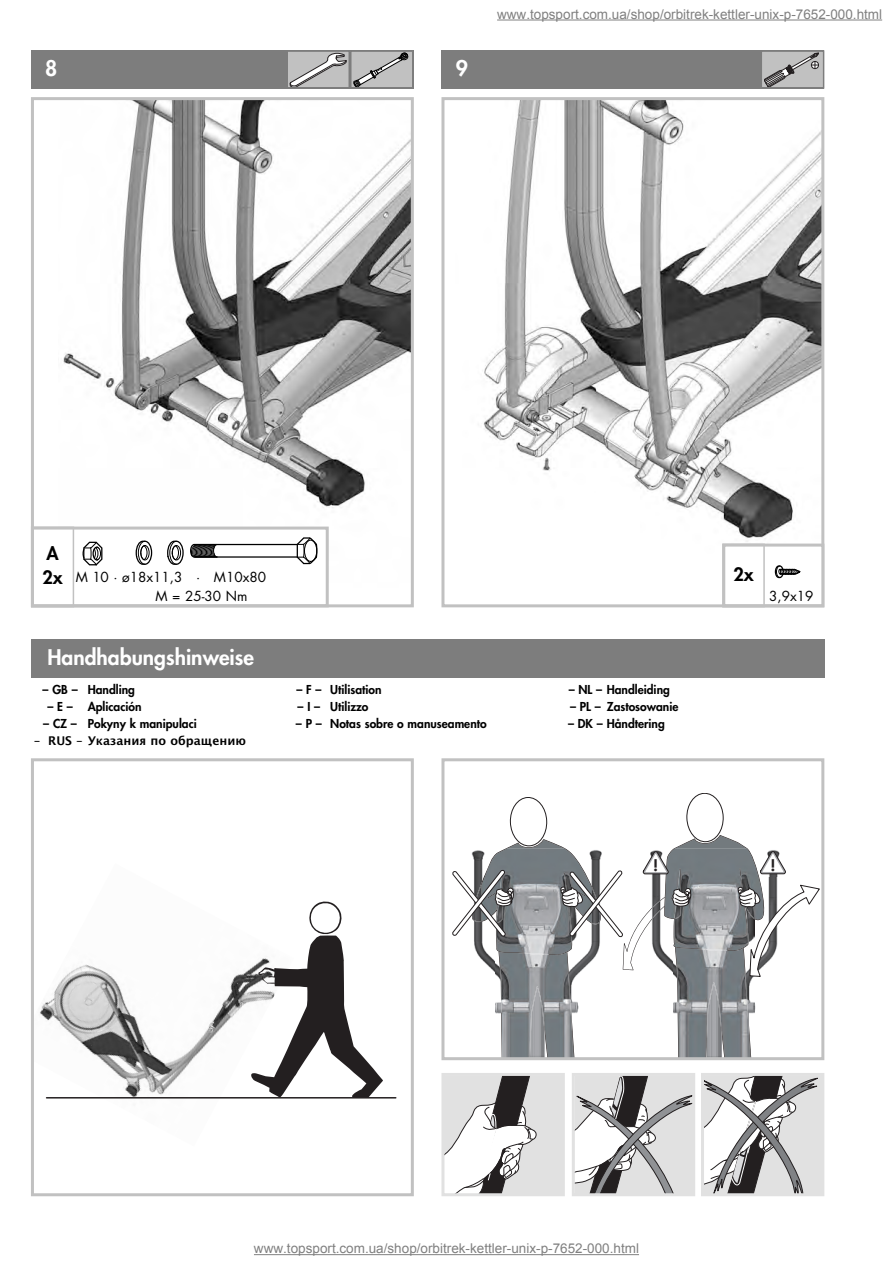
<style>
.page{position:relative;width:893px;height:1263px;background:#fff}
.page>*{position:absolute;margin:0;border:0;box-sizing:border-box;transform-origin:0 0}
.t1{font:800 21px "Futura CE";color:#fff}
.t2{font:800 18px/24px "Futura CE";color:#000}
.t3{font:800 15.75px "Futura";color:#231f20}
.t4{font:13.5px "Arial";color:#808080}
.t5{font:13.5px/19.6px "Futura CE";color:#000}
.t6{font:800 12px "Futura CE";color:#000}
.t7{font:700 12px "Lucida Grande";color:#000}
</style>
<div class="page">
<div style="left:441px;top:50px;width:383px;height:39px;background:#7d7d7d"></div>
<img style="left:40px;top:964px;width:208px;height:135px">
<hr style="left:47px;top:1097px;width:349px;height:2px;background:#231f20">
<svg style="left:248px;top:901px;width:135px;height:196px"></svg>
<div style="left:31px;top:758px;width:383px;height:438px;border:3px solid #c1c1c1"></div>
<img style="left:478px;top:955px;width:17px;height:18px">
<svg style="left:507px;top:797px;width:57px;height:51px"></svg>
<img style="left:575px;top:871px;width:98px;height:142px">
<img style="left:495px;top:963px;width:3px;height:51px">
<img style="left:498px;top:955px;width:77px;height:101px">
<img style="left:471px;top:848px;width:132px;height:107px">
<img style="left:765px;top:850px;width:21px;height:27px">
<img style="left:754px;top:877px;width:48px;height:136px">
<img style="left:673px;top:963px;width:2px;height:51px">
<img style="left:752px;top:977px;width:2px;height:37px">
<img style="left:629px;top:897px;width:35px;height:73px">
<img style="left:675px;top:951px;width:77px;height:105px">
<img style="left:664px;top:848px;width:101px;height:103px">
<img style="left:674px;top:874px;width:6px;height:45px">
<img style="left:739px;top:874px;width:8px;height:11px">
<img style="left:620px;top:871px;width:9px;height:142px">
<img style="left:622px;top:941px;width:7px;height:29px">
<svg style="left:760px;top:852px;width:25px;height:22px"></svg>
<svg style="left:643px;top:793px;width:104px;height:81px"></svg>
<svg style="left:737px;top:885px;width:82px;height:92px"></svg>
<svg style="left:670px;top:886px;width:21px;height:21px"></svg>
<svg style="left:452px;top:869px;width:62px;height:68px"></svg>
<svg style="left:560px;top:870px;width:63px;height:68px"></svg>
<div style="left:441px;top:758px;width:383px;height:302px;border:3px solid #c1c1c1"></div>
<div style="left:444px;top:1076px;width:118px;height:117px;background:#e1e1e1"></div>
<svg style="left:445px;top:1077px;width:92px;height:115px"></svg>
<div style="left:441px;top:1073px;width:124px;height:123px;border:3px solid #e1e1e1"></div>
<svg style="left:576px;top:1077px;width:115px;height:115px"></svg>
<div style="left:572px;top:1073px;width:123px;height:123px;border:3px solid #e1e1e1"></div>
<svg style="left:705px;top:1077px;width:113px;height:115px"></svg>
<div style="left:701px;top:1073px;width:123px;height:123px;border:3px solid #e1e1e1"></div>
<img style="left:484px;top:101px;width:336px;height:443px">
<div style="left:441px;top:97px;width:383px;height:510px;border:3px solid #c1c1c1"></div>
<svg style="left:774px;top:565px;width:27px;height:14px"></svg>
<div style="left:722px;top:544px;width:102px;height:63px;border:3px solid #c1c1c1"></div>
<div style="left:722px;top:544px;width:42px;height:63px;border:2px solid #c1c1c1"></div>
<div style="left:31px;top:50px;width:383px;height:39px;background:#7d7d7d"></div>
<img style="left:58px;top:101px;width:352px;height:426px">
<div style="left:31px;top:97px;width:383px;height:510px;border:3px solid #c1c1c1"></div>
<div style="left:762px;top:52px;width:60px;height:35px;background:#c1c1c1"></div>
<svg style="left:764px;top:53px;width:54px;height:33px"></svg>
<div style="left:351px;top:52px;width:61px;height:35px;background:#c1c1c1"></div>
<svg style="left:353px;top:53px;width:55px;height:33px"></svg>
<div style="left:288px;top:52px;width:60px;height:35px;background:#c1c1c1"></div>
<svg style="left:290px;top:53px;width:56px;height:33px"></svg>
<svg style="left:83px;top:541px;width:20px;height:25px"></svg>
<div style="left:31px;top:527px;width:298px;height:80px;border:3px solid #c1c1c1"></div>
<svg style="left:135px;top:540px;width:18px;height:25px"></svg>
<svg style="left:167px;top:537px;width:150px;height:28px"></svg>
<div style="left:31px;top:527px;width:43px;height:80px;border:2px solid #c1c1c1"></div>
<div style="left:31px;top:639px;width:793px;height:39px;background:#7d7d7d"></div>
<hr style="left:497px;top:20px;width:385px;height:1px;background:#808080">
<hr style="left:254px;top:1254px;width:385px;height:1px;background:#808080">
<h1 class="t1" style="left:45px;top:58px;width:14px">8</h1>
<h2 class="t2" style="left:42px;top:543px;width:22px">A<br>2x</h2>
<p class="t5" style="left:155px;top:568px;width:112px;text-indent:-80px">M 10 · ø18x11,3 · M10x80<br>M = 25-30 Nm</p>
<h1 class="t1" style="left:47px;top:647px;width:208px">Handhabungshinweise</h1>
<h1 class="t1" style="left:456px;top:58px;width:14px">9</h1>
<p class="t4" style="left:497px;top:5px;width:386px">www.topsport.com.ua/shop/orbitrek-kettler-unix-p-7652-000.html</p>
<h2 class="t2" style="left:733px;top:563px;width:22px">2x</h2>
<p class="t5" style="left:769px;top:587px;width:46px">3,9x19</p>
<p class="t6" style="left:43px;top:684px;width:94px">– GB – Handling</p>
<p class="t6" style="left:296px;top:684px;width:87px">– F – Utilisation</p>
<p class="t6" style="left:568px;top:684px;width:103px">– NL – Handleiding</p>
<p class="t6" style="left:47px;top:701px;width:96px">– E – Aplicación</p>
<p class="t6" style="left:297px;top:701px;width:72px">– I – Utilizzo</p>
<p class="t6" style="left:570px;top:701px;width:110px">– PL – Zastosowanie</p>
<p class="t6" style="left:43px;top:717px;width:155px">– CZ – Pokyny k manipulaci</p>
<p class="t6" style="left:296px;top:717px;width:192px">– P – Notas sobre o manuseamento</p>
<p class="t6" style="left:568px;top:717px;width:98px">– DK – Håndtering</p>
<p class="t7" style="left:34px;top:734px;width:213px">– RUS – Указания по обращению</p>
<h3 class="t3" style="left:653px;top:858px;width:7px">!</h3>
<h3 class="t3" style="left:770px;top:858px;width:7px">!</h3>
<p class="t4" style="left:254px;top:1240px;width:386px">www.topsport.com.ua/shop/orbitrek-kettler-unix-p-7652-000.html</p>
</div>
